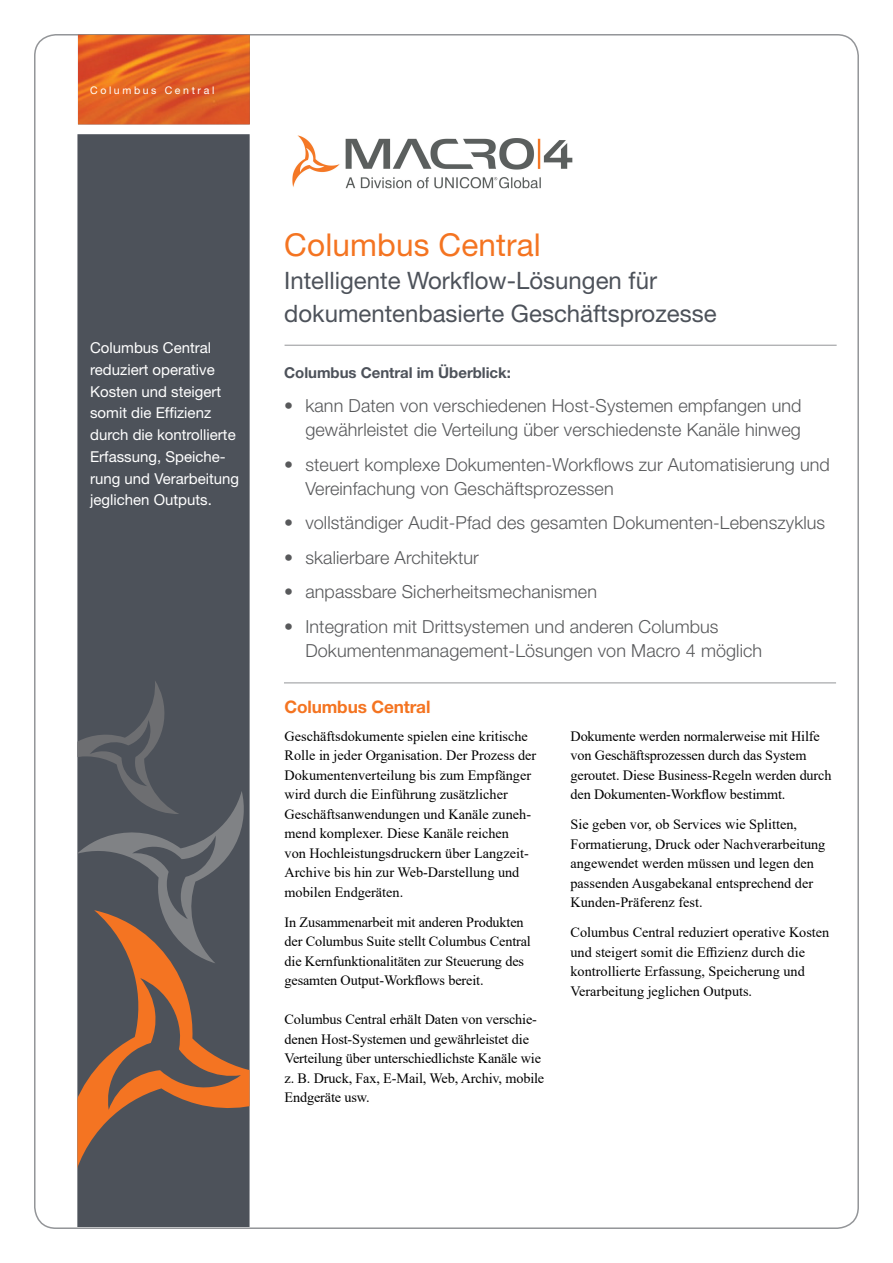
<style>
.page{position:relative;width:893px;height:1263px;background:#fff}
.page>*{position:absolute;margin:0;border:0;box-sizing:border-box;transform-origin:0 0}
.t1{font:31.5px "Helvetica Neue LT Pro";letter-spacing:.005em;color:#f47421}
.t2{font:24px/33px "Helvetica Neue LT Pro";color:#4d525a}
.t3{font:300 18px/24px "Helvetica Neue LT Pro";letter-spacing:.005em;color:#58595b}
.t4{font:700 17.25px "Helvetica Neue LT Pro";letter-spacing:-.01em;color:#f47421}
.t5{font:15px/21.8px "Helvetica Neue LT Pro";color:#fff}
.t6{font:700 15px "Helvetica Neue LT Pro";letter-spacing:-.005em;color:#4d525a}
.t7{font:14.25px/19.5px "Times New Roman";color:#000}
.t8{font:10.5px "Helvetica Neue LT Pro";letter-spacing:.25em;color:#fff}
</style>
<div class="page">
<img style="left:78px;top:35px;width:172px;height:89px">
<div style="left:77px;top:134px;width:173px;height:1093px;background:#4d525a"></div>
<svg style="left:77px;top:910px;width:173px;height:279px"></svg>
<svg style="left:108px;top:978px;width:133px;height:132px"></svg>
<svg style="left:77px;top:680px;width:167px;height:283px"></svg>
<hr style="left:285px;top:345px;width:552px;height:1px;background:#939598">
<hr style="left:284px;top:682px;width:552px;height:1px;background:#939598">
<img style="left:292px;top:135px;width:281px;height:54px">
<p class="t8" style="left:90px;top:83px;width:126px">Columbus Central</p>
<p class="t5" style="left:90px;top:336px;width:150px">Columbus Central reduziert operative<br>Kosten und steigert somit die Effizienz durch die kontrollierte<br>Erfassung, Speiche&shy;rung und Verarbeitung jeglichen Outputs.</p>
<h1 class="t1" style="left:284px;top:226px;width:258px">Columbus Central</h1>
<h2 class="t2" style="left:284px;top:264px;width:434px">Intelligente Workflow-Lösungen für dokumentenbasierte Geschäftsprozesse</h2>
<p class="t6" style="left:284px;top:363px;width:228px">Columbus Central im Überblick:</p>
<p class="t3" style="left:284px;top:394px;width:519px;text-align:right">• kann Daten von verschiedenen Host-Systemen empfangen und gewährleistet die Verteilung über verschiedenste Kanäle hinweg</p>
<p class="t3" style="left:305px;top:452px;width:526px;text-indent:-21px">• steuert komplexe Dokumenten-Workflows zur Automatisierung und<br>Vereinfachung von Geschäftsprozessen</p>
<p class="t3" style="left:284px;top:511px;width:543px">• vollständiger Audit-Pfad des gesamten Dokumenten-Lebenszyklus</p>
<p class="t3" style="left:284px;top:545px;width:196px">• skalierbare Architektur</p>
<p class="t3" style="left:284px;top:580px;width:314px">• anpassbare Sicherheitsmechanismen</p>
<p class="t3" style="left:305px;top:614px;width:458px;text-indent:-21px">• Integration mit Drittsystemen und anderen Columbus<br>Dokumentenmanagement-Lösungen von Macro 4 möglich</p>
<p class="t4" style="left:285px;top:696px;width:147px">Columbus Central</p>
<p class="t7" style="left:285px;top:726px;width:253px">Geschäftsdokumente spielen eine kritische Rolle in jeder Organisation. Der Prozess der Dokumentenverteilung bis zum Empfänger wird durch die Einführung zusätzlicher Geschäftsanwendungen und Kanäle zuneh&shy;mend komplexer. Diese Kanäle reichen<br>von Hochleistungsdruckern über Langzeit-Archive bis hin zur Web-Darstellung und mobilen Endgeräten.</p>
<p class="t7" style="left:285px;top:912px;width:248px">In Zusammenarbeit mit anderen Produkten der Columbus Suite stellt Columbus Central die Kernfunktionalitäten zur Steuerung des gesamten Output-Workflows bereit.</p>
<p class="t7" style="left:285px;top:1009px;width:261px">Columbus Central erhält Daten von verschie&shy;denen Host-Systemen und gewährleistet die Verteilung über unterschiedlichste Kanäle wie z. B. Druck, Fax, E-Mail, Web, Archiv, mobile Endgeräte usw.</p>
<p class="t7" style="left:570px;top:726px;width:263px">Dokumente werden normalerweise mit Hilfe von Geschäftsprozessen durch das System geroutet. Diese Business-Regeln werden durch den Dokumenten-Workflow bestimmt.</p>
<p class="t7" style="left:570px;top:814px;width:256px">Sie geben vor, ob Services wie Splitten, Formatierung, Druck oder Nachverarbeitung angewendet werden müssen und legen den passenden Ausgabekanal entsprechend der Kunden-Präferenz fest.</p>
<p class="t7" style="left:570px;top:922px;width:260px">Columbus Central reduziert operative Kosten und steigert somit die Effizienz durch die kontrollierte Erfassung, Speicherung und Verarbeitung jeglichen Outputs.</p>
</div>
